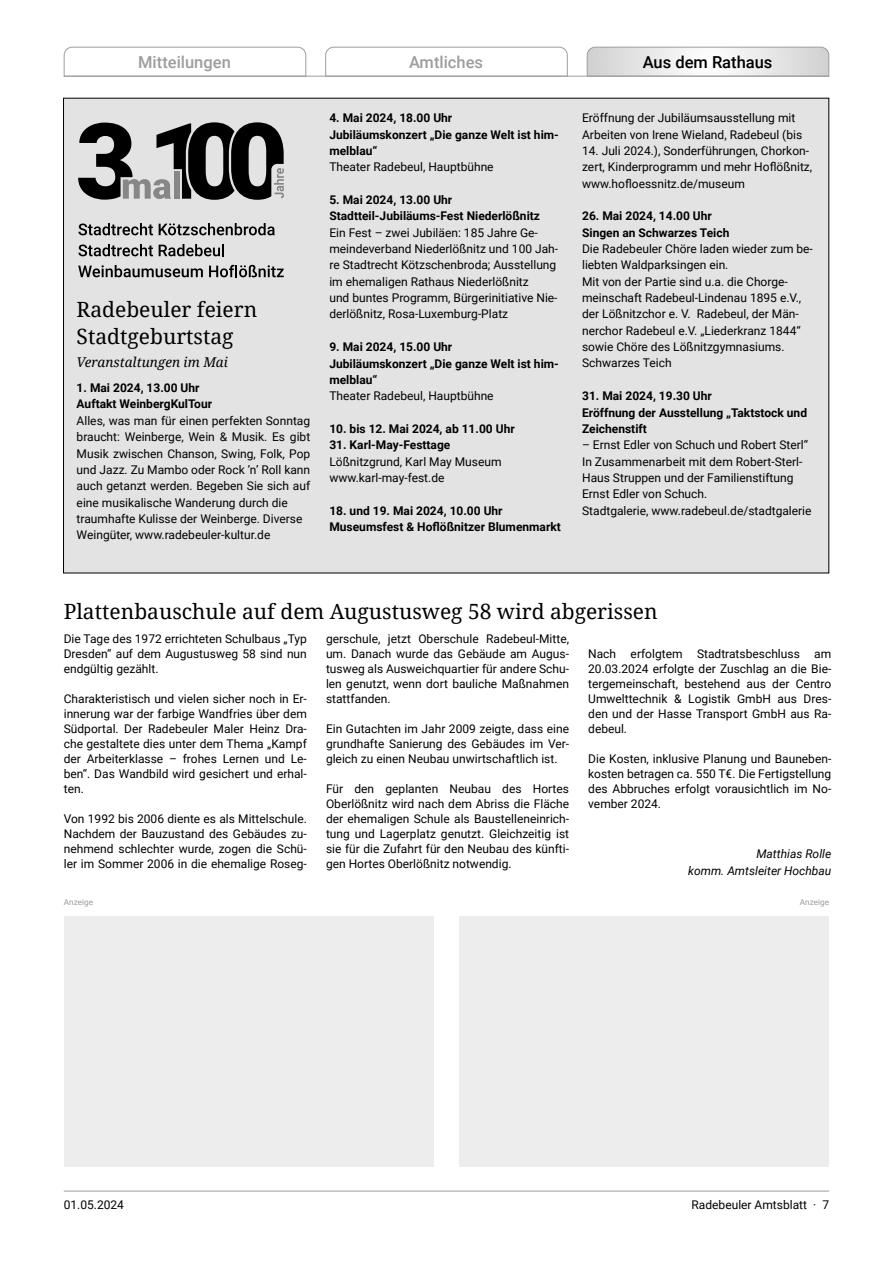
<style>
.page{position:relative;width:893px;height:1263px;background:#fff}
.page>*{position:absolute;margin:0;border:0;box-sizing:border-box;transform-origin:0 0}
.t1{font:21px/27px "Droid Serif";color:#000}
.t2{font:500 16.5px "Roboto";color:#9d9d9c}
.t3{font:500 16.5px "Roboto";color:#000}
.t4{font:italic 13.5px "Droid Serif";color:#000}
.t5{font:12px/15px "Roboto";color:#000;text-align:justify}
.t6{font:700 12px/16.4px "Roboto";color:#000}
.t7{font:italic 12px/16.4px "Roboto";color:#000;text-align:right}
.t8{font:8.25px "Roboto";color:#9d9d9c}
</style>
<div class="page">
<div style="left:459px;top:916px;width:370px;height:251px;background:#ededed"></div>
<div style="left:64px;top:916px;width:370px;height:251px;background:#ededed"></div>
<svg style="left:63px;top:46px;width:244px;height:31px"></svg>
<svg style="left:325px;top:46px;width:243px;height:30px"></svg>
<svg style="left:586px;top:46px;width:244px;height:31px"></svg>
<hr style="left:64px;top:76px;width:765px;height:1px;background:#9d9d9c">
<hr style="left:64px;top:1191px;width:765px;height:1px;background:#9d9d9c">
<div style="left:64px;top:98px;width:765px;height:475px;background:#e3e3e3"></div>
<svg style="left:78px;top:223px;width:75px;height:12px"></svg>
<svg style="left:159px;top:223px;width:116px;height:12px"></svg>
<svg style="left:78px;top:244px;width:75px;height:12px"></svg>
<svg style="left:159px;top:244px;width:65px;height:12px"></svg>
<svg style="left:78px;top:265px;width:125px;height:12px"></svg>
<svg style="left:209px;top:265px;width:75px;height:12px"></svg>
<svg style="left:78px;top:122px;width:206px;height:78px"></svg>
<h2 class="t2" style="left:138px;top:50px;width:94px">Mitteilungen</h2>
<h2 class="t2" style="left:409px;top:50px;width:76px">Amtliches</h2>
<h2 class="t3" style="left:643px;top:50px;width:131px">Aus dem Rathaus</h2>
<h1 class="t1" style="left:77px;top:295px;width:182px">Radebeuler feiern<br>Stadtgeburtstag</h1>
<p class="t4" style="left:77px;top:353px;width:153px">Veranstaltungen im Mai</p>
<p class="t6" style="left:77px;top:379px;width:137px">1. Mai 2024, 13.00 Uhr<br>Auftakt WeinbergKulTour</p>
<p class="t5" style="left:77px;top:412px;width:235px;line-height:16.4px;text-align:left">Alles, was man für einen perfekten Sonntag braucht: Weinberge, Wein &amp; Musik. Es gibt Musik zwischen Chanson, Swing, Folk, Pop und Jazz. Zu Mambo oder Rock ’n’ Roll kann auch getanzt werden. Begeben Sie sich auf eine musikalische Wanderung durch die traumhafte Kulisse der Weinberge. Diverse Weingüter, www.radebeuler-kultur.de</p>
<p class="t6" style="left:329px;top:109px;width:231px">4. Mai 2024, 18.00 Uhr<br>Jubiläumskonzert „Die ganze Welt ist him&shy;melblau“</p>
<p class="t5" style="left:329px;top:159px;width:166px">Theater Radebeul, Hauptbühne</p>
<p class="t6" style="left:329px;top:191px;width:212px">5. Mai 2024, 13.00 Uhr<br>Stadtteil-Jubiläums-Fest Niederlößnitz</p>
<p class="t5" style="left:329px;top:224px;width:230px;line-height:16.4px;text-align:left">Ein Fest – zwei Jubiläen: 185 Jahre Ge&shy;meindeverband Niederlößnitz und 100 Jah&shy;re Stadtrecht Kötzschenbroda; Ausstellung im ehemaligen Rathaus Niederlößnitz<br>und buntes Programm, Bürgerinitiative Nie&shy;derlößnitz, Rosa-Luxemburg-Platz</p>
<p class="t6" style="left:329px;top:338px;width:231px">9. Mai 2024, 15.00 Uhr<br>Jubiläumskonzert „Die ganze Welt ist him&shy;melblau“</p>
<p class="t5" style="left:329px;top:388px;width:166px">Theater Radebeul, Hauptbühne</p>
<p class="t6" style="left:329px;top:420px;width:187px">10. bis 12. Mai 2024, ab 11.00 Uhr</p>
<p class="t6" style="left:329px;top:436px;width:123px">31. Karl-May-Festtage</p>
<p class="t5" style="left:329px;top:453px;width:174px;line-height:16.4px">Lößnitzgrund, Karl May Museum www.karl-may-fest.de</p>
<p class="t6" style="left:329px;top:502px;width:233px">18. und 19. Mai 2024, 10.00 Uhr<br>Museumsfest &amp; Hoflößnitzer Blumenmarkt</p>
<p class="t5" style="left:582px;top:109px;width:222px;line-height:16.4px">Eröffnung der Jubiläumsausstellung mit<br>Arbeiten von Irene Wieland, Radebeul (bis</p>
<p class="t5" style="left:582px;top:142px;width:232px;line-height:16.4px;text-align:left">14. Juli 2024.), Sonderführungen, Chorkon&shy;zert, Kinderprogramm und mehr Hoflößnitz, www.hofloessnitz.de/museum</p>
<p class="t6" style="left:582px;top:207px;width:149px">26. Mai 2024, 14.00 Uhr<br>Singen an Schwarzes Teich</p>
<p class="t5" style="left:582px;top:240px;width:232px;line-height:16.4px;text-align:left">Die Radebeuler Chöre laden wieder zum be&shy;liebten Waldparksingen ein.<br>Mit von der Partie sind u.a. die Chorge&shy;meinschaft Radebeul-Lindenau 1895 e.V., der Lößnitzchor e. V. Radebeul, der Män&shy;nerchor Radebeul e.V. „Liederkranz 1844“ sowie Chöre des Lößnitzgymnasiums.<br>Schwarzes Teich</p>
<p class="t6" style="left:582px;top:387px;width:226px">31. Mai 2024, 19.30 Uhr<br>Eröffnung der Ausstellung „Taktstock und<br>Zeichenstift</p>
<p class="t5" style="left:582px;top:436px;width:231px;line-height:16.4px;text-align:left">– Ernst Edler von Schuch und Robert Sterl“ In Zusammenarbeit mit dem Robert-Sterl-Haus Struppen und der Familienstiftung Ernst Edler von Schuch.<br>Stadtgalerie, www.radebeul.de/stadtgalerie</p>
<h1 class="t1" style="left:64px;top:598px;width:595px">Plattenbauschule auf dem Augustusweg 58 wird abgerissen</h1>
<p class="t5" style="left:64px;top:630px;width:245px">Die Tage des 1972 errichteten Schulbaus „Typ Dresden“ auf dem Augustusweg 58 sind nun endgültig gezählt.</p>
<p class="t5" style="left:64px;top:690px;width:245px">Charakteristisch und vielen sicher noch in Er&shy;innerung war der farbige Wandfries über dem Südportal. Der Radebeuler Maler Heinz Dra&shy;che gestaltete dies unter dem Thema „Kampf der Arbeiterklasse – frohes Lernen und Le&shy;ben“. Das Wandbild wird gesichert und erhal&shy;ten.</p>
<p class="t5" style="left:64px;top:810px;width:245px">Von 1992 bis 2006 diente es als Mittelschule.<br>Nachdem der Bauzustand des Gebäudes zu&shy;nehmend schlechter wurde, zogen die Schü&shy;ler im Sommer 2006 in die ehemalige Roseg-</p>
<p class="t5" style="left:326px;top:630px;width:245px">gerschule, jetzt Oberschule Radebeul-Mitte, um. Danach wurde das Gebäude am Augus&shy;tusweg als Ausweichquartier für andere Schu&shy;len genutzt, wenn dort bauliche Maßnahmen stattfanden.</p>
<p class="t5" style="left:326px;top:720px;width:245px">Ein Gutachten im Jahr 2009 zeigte, dass eine grundhafte Sanierung des Gebäudes im Ver&shy;gleich zu einen Neubau unwirtschaftlich ist.</p>
<p class="t5" style="left:326px;top:780px;width:245px">Für den geplanten Neubau des Hortes Oberlößnitz wird nach dem Abriss die Fläche der ehemaligen Schule als Baustelleneinrich&shy;tung und Lagerplatz genutzt. Gleichzeitig ist sie für die Zufahrt für den Neubau des künfti&shy;gen Hortes Oberlößnitz notwendig.</p>
<p class="t5" style="left:588px;top:645px;width:245px">Nach erfolgtem Stadtratsbeschluss am 20.03.2024 erfolgte der Zuschlag an die Bie&shy;tergemeinschaft, bestehend aus der Centro Umwelttechnik &amp; Logistik GmbH aus Dres&shy;den und der Hasse Transport GmbH aus Ra&shy;debeul.</p>
<p class="t5" style="left:588px;top:750px;width:245px">Die Kosten, inklusive Planung und Bauneben&shy;kosten betragen ca. 550 T€. Die Fertigstellung des Abbruches erfolgt vorausichtlich im No&shy;vember 2024.</p>
<p class="t7" style="left:688px;top:845px;width:145px">Matthias Rolle<br>komm. Amtsleiter Hochbau</p>
<p class="t8" style="left:64px;top:896px;width:31px">Anzeige</p>
<p class="t8" style="left:800px;top:896px;width:31px">Anzeige</p>
<p class="t5" style="left:64px;top:1197px;width:62px">01.05.2024</p>
<p class="t5" style="left:692px;top:1197px;width:139px">Radebeuler Amtsblatt · 7</p>
</div>
